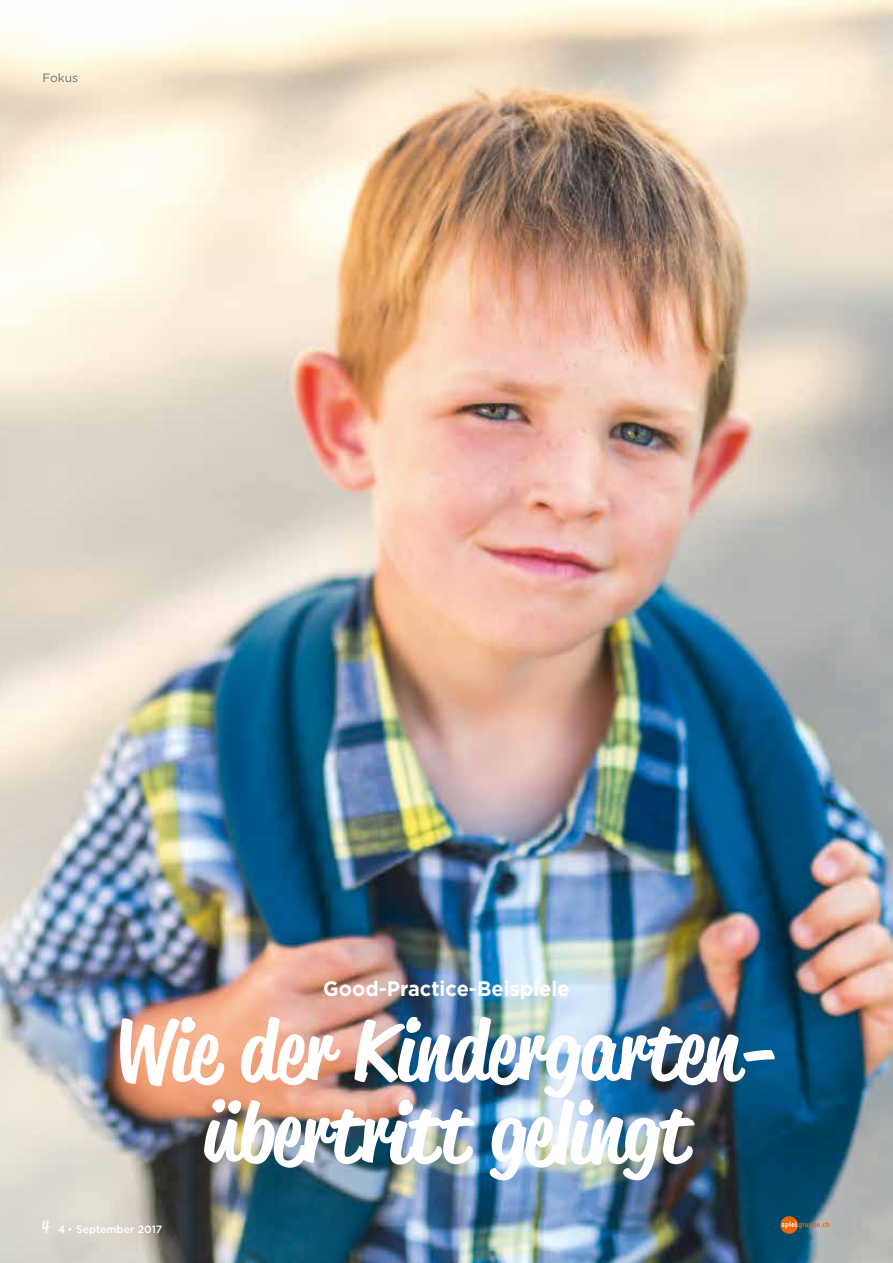
<style>
.page{position:relative;width:893px;height:1263px;background:#fff}
.page>*{position:absolute;margin:0;border:0;box-sizing:border-box;transform-origin:0 0}
.t1{font:500 82.5px/82.5px "Reklame Script";color:#fff;text-align:center}
.t2{font:700 21px "Gotham";color:#fff;scale:.95 1}
.t3{font:12px "Gotham";letter-spacing:-.005em;color:#706f6f}
.t4{font:500 10.5px "Gotham";color:#fff}
.s1{font-family:"Reklame Script";font-weight:400;font-size:18px}
</style>
<div class="page">
<img style="left:0;top:0;width:893px;height:1263px">
<svg style="left:780px;top:1216px;width:18px;height:18px"></svg>
<svg style="left:782px;top:1221px;width:47px;height:7px"></svg>
<p class="t3" style="left:43px;top:70px;width:37px">Fokus</p>
<p class="t2" style="left:323px;top:975px;width:261px">Good-Practice-Beispiele</p>
<p class="t1" style="left:114px;top:1008px;width:666px">Wie der Kindergarten&shy;übertritt gelingt</p>
<p class="t4" style="left:43px;top:1222px;width:121px"><span class="s1">4</span> 4 • September 2017</p>
</div>
